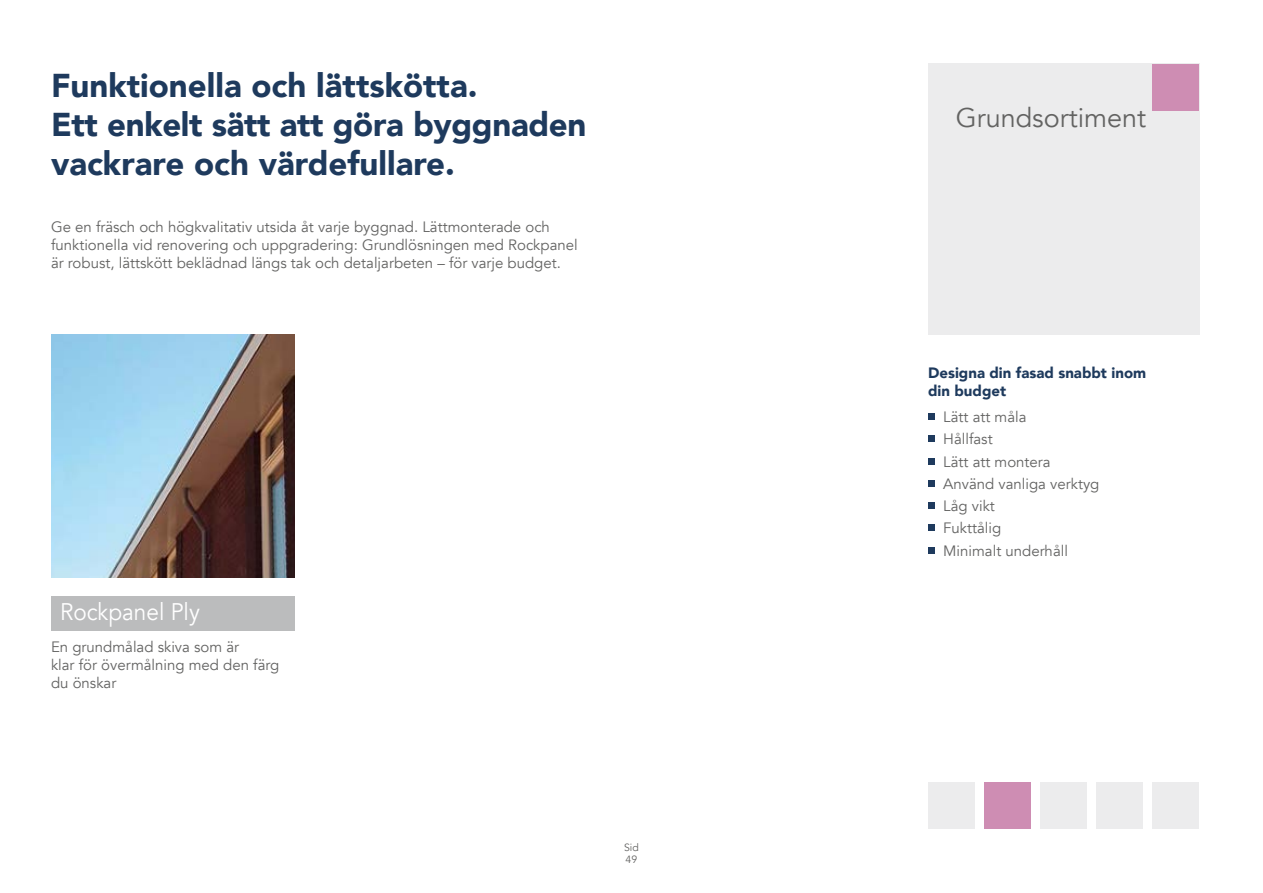
<style>
.page{position:relative;width:1263px;height:893px;background:#fff}
.page>*{position:absolute;margin:0;border:0;box-sizing:border-box;transform-origin:0 0}
.t1{font:900 33px/39px "Avenir";color:#1e3a5d}
.t2{font:27px "Avenir";color:#636362}
.t3{font:24px "Avenir";color:#fff;scale:.94 1}
.t4{font:15px/22.2px "Avenir";color:#636362}
.t5{font:900 15px/18px "Avenir";color:#1e3a5d}
.t6{font:10.5px/12.6px "Avenir";color:#636362}
</style>
<div class="page">
<img style="left:51px;top:335px;width:244px;height:242px">
<div style="left:928px;top:782px;width:47px;height:47px;background:#ececed"></div>
<div style="left:984px;top:782px;width:47px;height:47px;background:#ce8db3"></div>
<div style="left:1040px;top:782px;width:47px;height:47px;background:#ececed"></div>
<div style="left:1096px;top:782px;width:47px;height:47px;background:#ececed"></div>
<div style="left:1152px;top:782px;width:47px;height:47px;background:#ececed"></div>
<div style="left:928px;top:64px;width:271px;height:271px;background:#ececed"></div>
<div style="left:1152px;top:64px;width:47px;height:47px;background:#ce8db3"></div>
<div style="left:928px;top:413px;width:7px;height:7px;background:#1e3a5d"></div>
<div style="left:928px;top:435px;width:7px;height:7px;background:#1e3a5d"></div>
<div style="left:928px;top:458px;width:7px;height:6px;background:#1e3a5d"></div>
<div style="left:928px;top:480px;width:7px;height:7px;background:#1e3a5d"></div>
<div style="left:928px;top:502px;width:7px;height:7px;background:#1e3a5d"></div>
<div style="left:928px;top:524px;width:7px;height:7px;background:#1e3a5d"></div>
<div style="left:928px;top:547px;width:7px;height:6px;background:#1e3a5d"></div>
<div style="left:51px;top:596px;width:244px;height:34px;background:#bbbcbd"></div>
<h1 class="t1" style="left:51px;top:65px;width:537px">Funktionella och lättskötta.<br>Ett enkelt sätt att göra byggnaden vackrare och värdefullare.</h1>
<p class="t4" style="left:51px;top:218px;width:528px;line-height:18px">Ge en fräsch och högkvalitativ utsida åt varje byggnad. Lättmonterade och funktionella vid renovering och uppgradering: Grundlösningen med Rockpanel är robust, lättskött beklädnad längs tak och detaljarbeten – för varje budget.</p>
<h3 class="t3" style="left:60px;top:598px;width:150px">Rockpanel Ply</h3>
<p class="t4" style="left:51px;top:638px;width:230px;line-height:18px">En grundmålad skiva som är<br>klar för övermålning med den färg du önskar</p>
<p class="t6" style="left:624px;top:841px;width:16px">Sid<br>49</p>
<h2 class="t2" style="left:956px;top:102px;width:192px">Grundsortiment</h2>
<p class="t5" style="left:928px;top:363px;width:220px">Designa din fasad snabbt inom din budget</p>
<p class="t4" style="left:943px;top:406px;width:158px">Lätt att måla<br>Hållfast<br>Lätt att montera<br>Använd vanliga verktyg<br>Låg vikt<br>Fukttålig<br>Minimalt underhåll</p>
</div>
